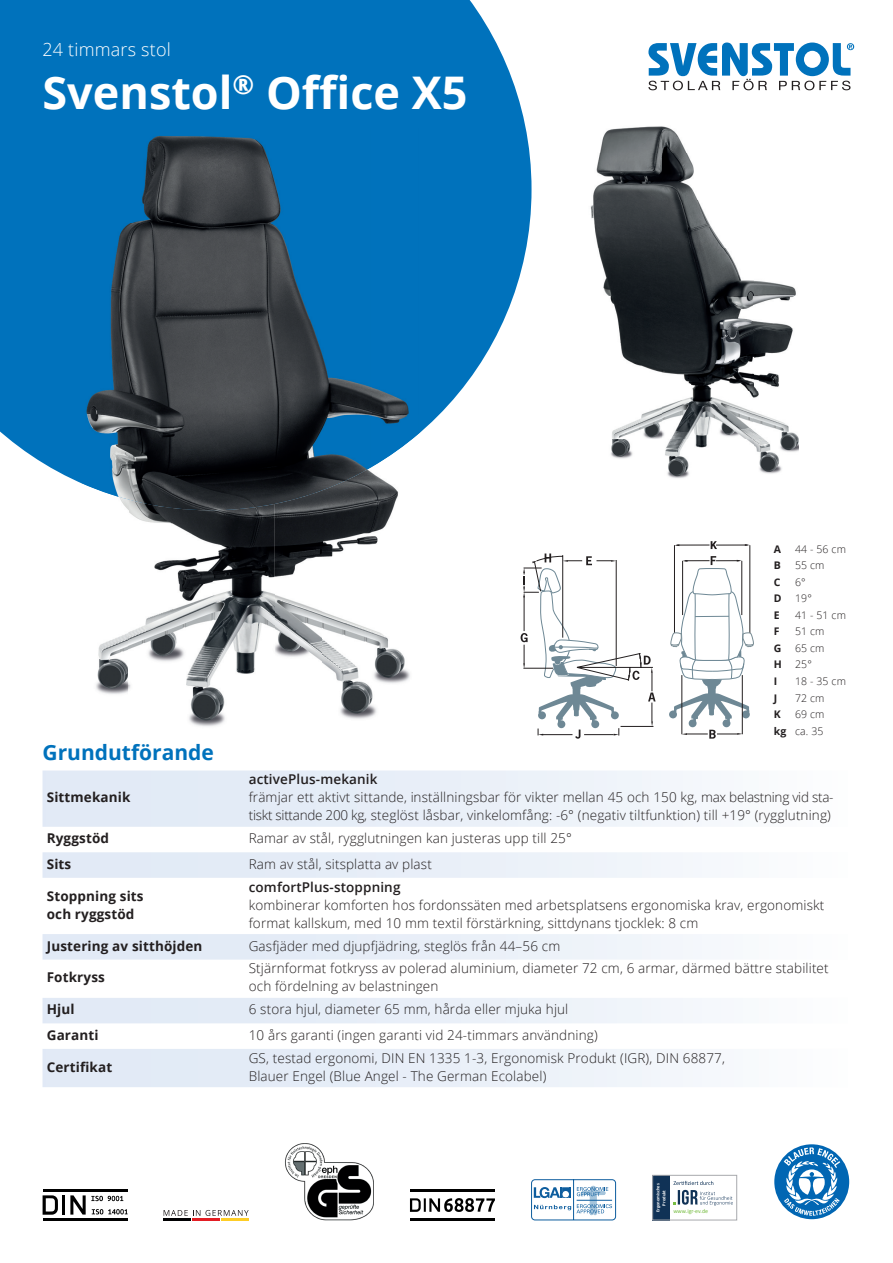
<style>
.page{position:relative;width:893px;height:1263px;background:#fff}
.page>*{position:absolute;margin:0;border:0;box-sizing:border-box;transform-origin:0 0}
.t1{font:700 45px "Open Sans";color:#fff}
.t2{font:700 21px "Open Sans";color:#0072bc}
.t3{font:300 18px "Open Sans";letter-spacing:.01em;color:#fff}
.t4{font:300 13.5px/18px "Open Sans";letter-spacing:.01em;color:#231f20}
.t5{font:700 13.5px/18px "Open Sans";letter-spacing:.01em;color:#231f20}
.t6{font:600 13.5px "Open Sans";letter-spacing:.01em;color:#231f20}
.t7{font:300 10.5px/16.5px "Open Sans";letter-spacing:.01em;color:#231f20;text-align:right}
.t8{font:700 10.5px "Open Sans";color:#231f20}
.t9{font:6px "Calibri";color:#77bd42}
.t10{font:700 4.65px/6px "Calibri";color:#fff;text-align:center}
.s1{font-weight:700}
</style>
<div class="page">
<svg style="left:0;top:0;width:531px;height:483px;background:#2385c5"></svg>
<img style="left:96px;top:510px;width:33px;height:184px">
<img style="left:323px;top:467px;width:97px;height:252px">
<img style="left:129px;top:510px;width:145px;height:217px">
<img style="left:274px;top:510px;width:49px;height:153px">
<img style="left:81px;top:128px;width:291px;height:382px">
<img style="left:371px;top:128px;width:49px;height:339px">
<img style="left:590px;top:126px;width:209px;height:352px">
<div style="left:653px;top:1175px;width:17px;height:45px;background:#103256"></div>
<div style="left:652px;top:1175px;width:85px;height:45px;border:1px solid #a8a9ad"></div>
<svg style="left:673px;top:1181px;width:60px;height:24px"></svg>
<svg style="left:774px;top:1144px;width:75px;height:75px"></svg>
<svg style="left:164px;top:1210px;width:85px;height:6px"></svg>
<hr style="left:164px;top:1218px;width:27px;height:2px;background:#000001">
<hr style="left:193px;top:1218px;width:27px;height:2px;background:#e31e24">
<hr style="left:221px;top:1218px;width:28px;height:2px;background:#fecd26">
<img style="left:285px;top:1143px;width:89px;height:77px">
<svg style="left:531px;top:1179px;width:85px;height:41px"></svg>
<hr style="left:577px;top:1200px;width:35px;height:1px;background:#0d5d9e">
<svg style="left:410px;top:1198px;width:85px;height:14px"></svg>
<hr style="left:410px;top:1189px;width:85px;height:3px;background:#000">
<hr style="left:410px;top:1218px;width:85px;height:2px;background:#000">
<svg style="left:43px;top:1195px;width:15px;height:20px"></svg>
<hr style="left:62px;top:1195px;width:3px;height:19px;background:#000">
<svg style="left:70px;top:1195px;width:58px;height:19px"></svg>
<hr style="left:43px;top:1189px;width:85px;height:3px;background:#000">
<hr style="left:43px;top:1218px;width:85px;height:2px;background:#000">
<svg style="left:711px;top:541px;width:6px;height:8px"></svg>
<hr style="left:750px;top:545px;width:1px;height:88px;background:#231f20">
<hr style="left:674px;top:545px;width:1px;height:88px;background:#231f20">
<hr style="left:716px;top:545px;width:31px;height:1px;background:#231f20">
<hr style="left:677px;top:545px;width:32px;height:1px;background:#231f20">
<svg style="left:521px;top:553px;width:135px;height:186px"></svg>
<svg style="left:669px;top:556px;width:85px;height:183px"></svg>
<hr style="left:695px;top:616px;width:34px;height:1px;background:#6e8895">
<svg style="left:648px;top:43px;width:206px;height:47px"></svg>
<svg style="left:43px;top:770px;width:659px;height:253px"></svg>
<svg style="left:43px;top:1049px;width:659px;height:38px"></svg>
<h3 class="t3" style="left:43px;top:37px;width:130px">24 timmars stol</h3>
<h1 class="t1" style="left:43px;top:61px;width:427px">Svenstol<sup>®</sup> Office X5</h1>
<p class="t8" style="left:774px;top:541px;width:9px">A</p>
<p class="t7" style="left:795px;top:540px;width:52px">44 - 56 cm</p>
<p class="t8" style="left:774px;top:558px;width:9px">B</p>
<p class="t7" style="left:795px;top:557px;width:31px">55 cm</p>
<p class="t8" style="left:774px;top:574px;width:8px">C</p>
<p class="t7" style="left:795px;top:573px;width:12px">6°</p>
<p class="t8" style="left:774px;top:591px;width:9px">D</p>
<p class="t7" style="left:795px;top:590px;width:18px">19°</p>
<p class="t8" style="left:774px;top:608px;width:7px">E</p>
<p class="t7" style="left:795px;top:606px;width:52px">41 - 51 cm</p>
<p class="t8" style="left:774px;top:624px;width:7px">F</p>
<p class="t7" style="left:795px;top:623px;width:31px">51 cm</p>
<p class="t8" style="left:774px;top:641px;width:9px">G</p>
<p class="t7" style="left:795px;top:640px;width:31px">65 cm</p>
<p class="t8" style="left:774px;top:657px;width:10px">H</p>
<p class="t7" style="left:795px;top:656px;width:18px">25°</p>
<p class="t8" style="left:774px;top:674px;width:5px">I</p>
<p class="t7" style="left:795px;top:673px;width:52px">18 - 35 cm</p>
<p class="t8" style="left:774px;top:690px;width:5px">J</p>
<p class="t7" style="left:795px;top:689px;width:31px">72 cm</p>
<p class="t8" style="left:774px;top:707px;width:8px">K</p>
<p class="t7" style="left:774px;top:706px;width:52px">69 cm<br><span class="s1">kg</span> ca. 35</p>
<h2 class="t2" style="left:43px;top:738px;width:173px">Grundutförande</h2>
<p class="t5" style="left:47px;top:788px;width:85px">Sittmekanik</p>
<p class="t6" style="left:249px;top:770px;width:130px">activePlus-mekanik</p>
<p class="t4" style="left:249px;top:788px;width:586px">främjar ett aktivt sittande, inställningsbar för vikter mellan 45 och 150 kg, max belastning vid sta&shy;tiskt sittande 200 kg, steglöst låsbar, vinkelomfång: -6° (negativ tiltfunktion) till +19° (rygglutning)</p>
<p class="t5" style="left:47px;top:829px;width:64px">Ryggstöd</p>
<p class="t4" style="left:249px;top:829px;width:325px">Ramar av stål, rygglutningen kan justeras upp till 25°</p>
<p class="t5" style="left:47px;top:854px;width:26px">Sits</p>
<p class="t4" style="left:249px;top:854px;width:185px">Ram av stål, sitsplatta av plast</p>
<p class="t5" style="left:47px;top:886px;width:98px">Stoppning sits och ryggstöd</p>
<p class="t6" style="left:249px;top:877px;width:153px">comfortPlus-stoppning</p>
<p class="t4" style="left:249px;top:895px;width:577px">kombinerar komforten hos fordonssäten med arbetsplatsens ergonomiska krav, ergonomiskt format kallskum, med 10 mm textil förstärkning, sittdynans tjocklek: 8 cm</p>
<p class="t5" style="left:47px;top:936px;width:157px">Justering av sitthöjden</p>
<p class="t4" style="left:249px;top:936px;width:313px">Gasfjäder med djupfjädring, steglös från 44–56 cm</p>
<p class="t5" style="left:47px;top:968px;width:60px">Fotkryss</p>
<p class="t4" style="left:249px;top:959px;width:581px">Stjärnformat fotkryss av polerad aluminium, diameter 72 cm, 6 armar, därmed bättre stabilitet och fördelning av belastningen</p>
<p class="t5" style="left:47px;top:1000px;width:29px">Hjul</p>
<p class="t4" style="left:249px;top:1000px;width:321px">6 stora hjul, diameter 65 mm, hårda eller mjuka hjul</p>
<p class="t5" style="left:47px;top:1026px;width:53px">Garanti</p>
<p class="t4" style="left:249px;top:1026px;width:350px">10 års garanti (ingen garanti vid 24-timmars användning)</p>
<p class="t5" style="left:47px;top:1057px;width:67px">Certifikat</p>
<p class="t4" style="left:249px;top:1048px;width:478px">GS, testad ergonomi, DIN EN 1335 1-3, Ergonomisk Produkt (IGR), DIN 68877,<br>Blauer Engel (Blue Angel - The German Ecolabel)</p>
<p class="t10" style="left:655px;top:1212px;width:30px;rotate:-90deg">Ergonomisches<br>Produkt</p>
<p class="t9" style="left:673px;top:1207px;width:36px">www.igr-ev.de</p>
</div>
